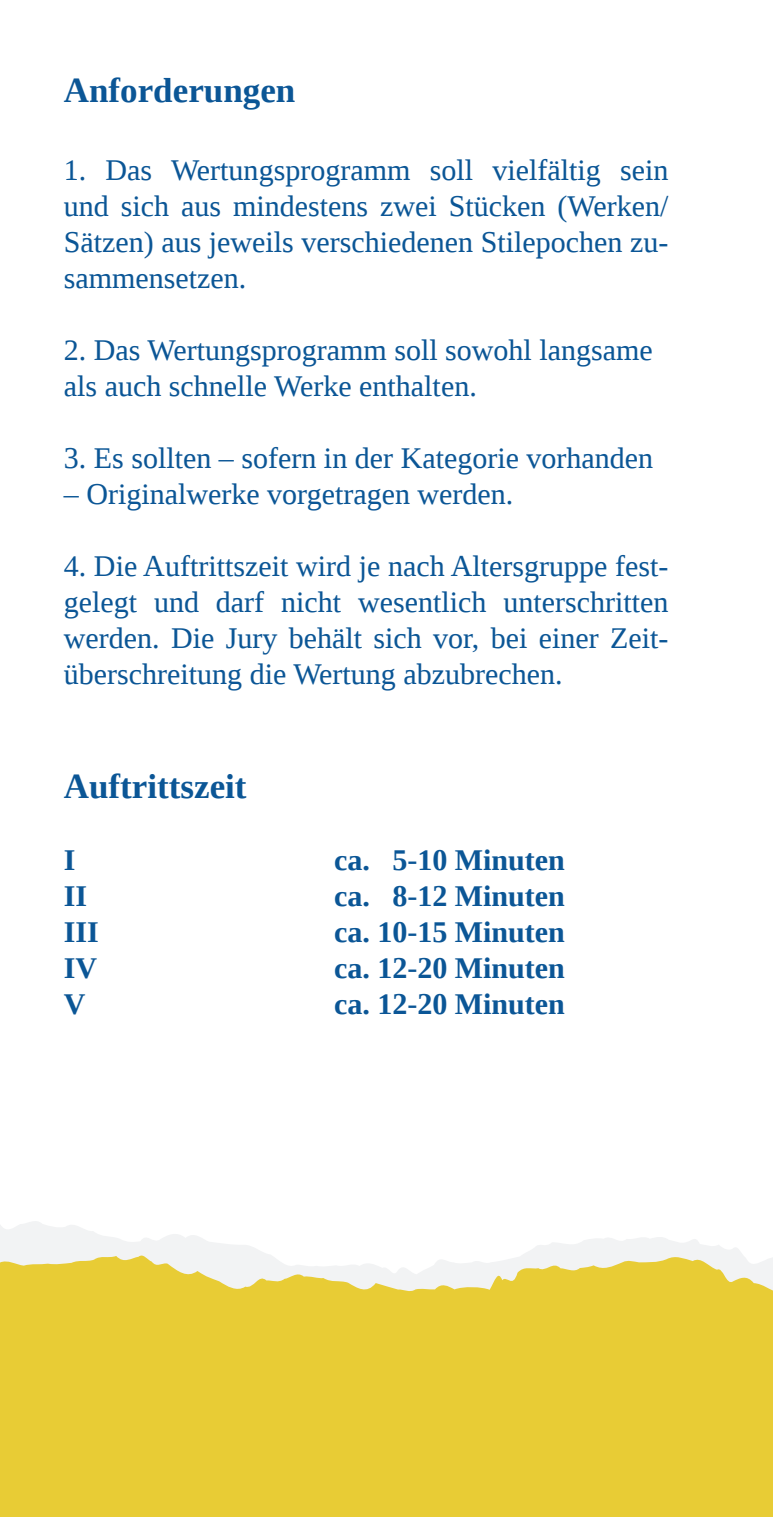
<style>
.page{position:relative;width:773px;height:1517px;background:#fff}
.page>*{position:absolute;margin:0;border:0;box-sizing:border-box;transform-origin:0 0}
.t1{font:700 35px "Liberation Serif";color:#0b5696}
.t2{font:30px/36px "Liberation Serif";color:#0b5696;text-align:justify}
.t3{font:700 30px "Liberation Serif";color:#0b5696}
</style>
<div class="page">
<svg style="left:0;top:1221px;width:740px;height:31px"></svg>
<svg style="left:0;top:1252px;width:772px;height:265px;background:#e9cf44"></svg>
<p class="t1" style="left:64px;top:66px;width:233px">Anforderungen</p>
<p class="t2" style="left:64px;top:151px;width:606px">1. Das Wertungsprogramm soll vielfältig sein und sich aus mindestens zwei Stücken (Werken/ Sätzen) aus jeweils verschiedenen Stilepochen zu&shy;sammensetzen.</p>
<p class="t2" style="left:64px;top:331px;width:590px">2. Das Wertungsprogramm soll sowohl langsame als auch schnelle Werke enthalten.</p>
<p class="t2" style="left:64px;top:439px;width:591px">3. Es sollten – sofern in der Kategorie vorhanden</p>
<p class="t2" style="left:64px;top:475px;width:451px">– Originalwerke vorgetragen werden.</p>
<p class="t2" style="left:64px;top:547px;width:606px">4. Die Auftrittszeit wird je nach Altersgruppe fest&shy;gelegt und darf nicht wesentlich unterschritten werden. Die Jury behält sich vor, bei einer Zeit&shy;überschreitung die Wertung abzubrechen.</p>
<p class="t1" style="left:64px;top:762px;width:184px">Auftrittszeit</p>
<p class="t3" style="left:64px;top:839px;width:13px">I</p>
<p class="t3" style="left:334px;top:839px;width:232px">ca. 5-10 Minuten</p>
<p class="t3" style="left:64px;top:875px;width:25px">II</p>
<p class="t3" style="left:334px;top:875px;width:232px">ca. 8-12 Minuten</p>
<p class="t3" style="left:64px;top:911px;width:37px">III</p>
<p class="t3" style="left:334px;top:911px;width:232px">ca. 10-15 Minuten</p>
<p class="t3" style="left:64px;top:947px;width:35px">IV</p>
<p class="t3" style="left:334px;top:947px;width:232px">ca. 12-20 Minuten</p>
<p class="t3" style="left:64px;top:983px;width:23px">V</p>
<p class="t3" style="left:334px;top:983px;width:232px">ca. 12-20 Minuten</p>
</div>
